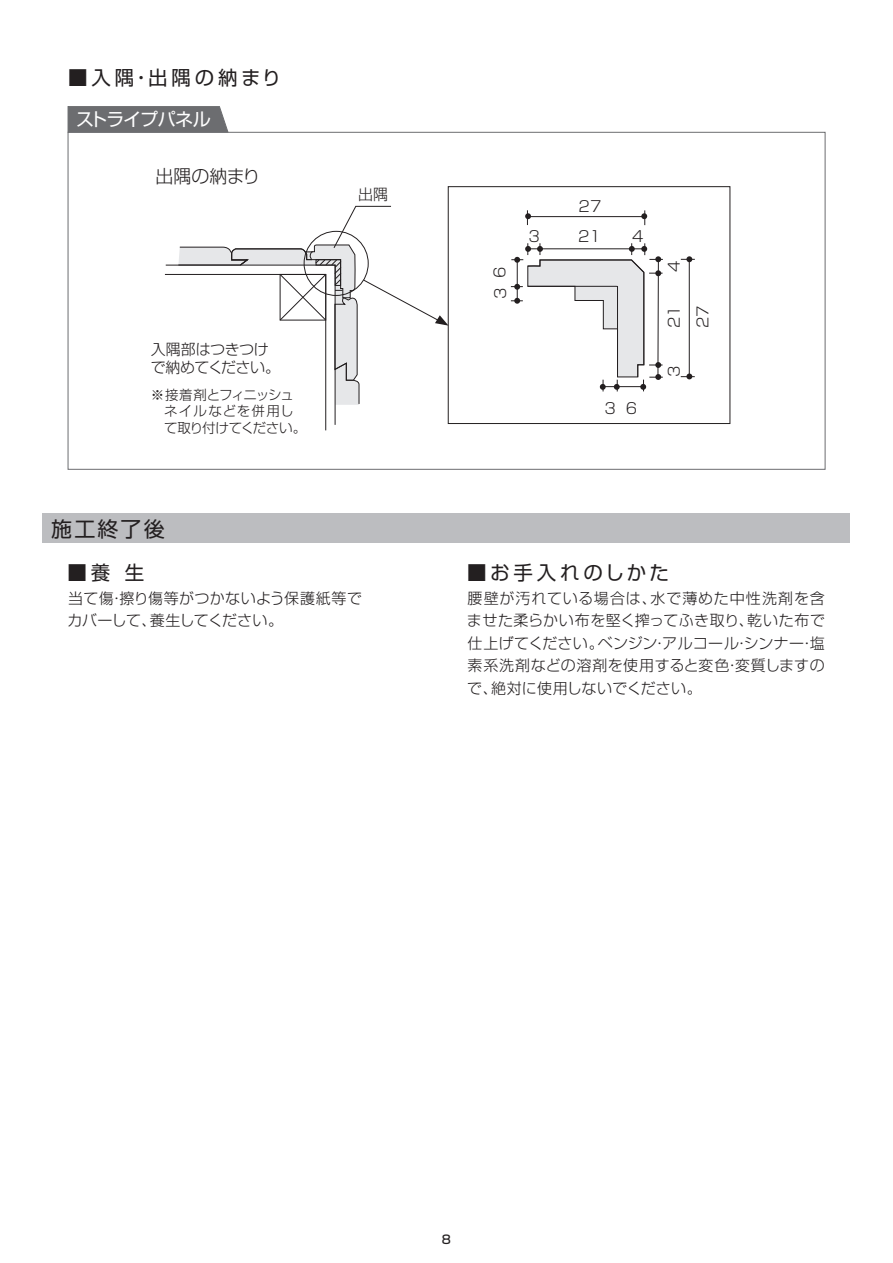
<style>
.page{position:relative;width:893px;height:1263px;background:#fff}
.page>*{position:absolute;margin:0;border:0;box-sizing:border-box;transform-origin:0 0}
.t1{font:21px "Shin Go Pr 5";letter-spacing:.1em;color:#231f20}
.t2{font:19.5px "Shin Go Pr 5";letter-spacing:.19em;color:#231f20}
.t3{font:18px "Shin Go Pr 5";letter-spacing:-.055em;color:#fff}
.t4{font:300 18px "Shin Go Pr 5";color:#231f20}
.t5{font:300 15px/22.5px "Shin Go Pr 5";letter-spacing:.005em;color:#231f20}
.t6{font:300 15px/18px "Shin Go Pr 5";letter-spacing:-.03em;color:#231f20}
.t7{font:300 13.5px/16.2px "Shin Go Pr 5";letter-spacing:-.02em;color:#231f20}
.t8{font:500 12px "Shin Go Pr 5";color:#231f20}
</style>
<div class="page">
<svg style="left:67px;top:106px;width:162px;height:27px;background:#717275"></svg>
<hr style="left:527px;top:216px;width:118px;height:1px;background:#231f20">
<hr style="left:689px;top:259px;width:1px;height:118px;background:#231f20">
<svg style="left:164px;top:206px;width:284px;height:225px"></svg>
<div style="left:448px;top:186px;width:282px;height:238px;border:1px solid #231f20"></div>
<svg style="left:525px;top:210px;width:6px;height:15px"></svg>
<svg style="left:641px;top:210px;width:6px;height:15px"></svg>
<svg style="left:511px;top:243px;width:152px;height:148px"></svg>
<svg style="left:681px;top:256px;width:14px;height:6px"></svg>
<svg style="left:681px;top:373px;width:14px;height:6px"></svg>
<div style="left:43px;top:513px;width:807px;height:30px;background:#bcbdc0"></div>
<h2 class="t2" style="left:68px;top:62px;width:215px">■入隅・出隅の納まり</h2>
<p class="t3" style="left:76px;top:105px;width:136px">ストライプパネル</p>
<p class="t4" style="left:155px;top:161px;width:107px">出隅の納まり</p>
<p class="t6" style="left:151px;top:339px;width:131px">入隅部はつきつけで納めてください。</p>
<p class="t7" style="left:164px;top:386px;width:143px;text-indent:-13px">※接着剤とフィニッシュネイルなどを併用して取り付けてください。</p>
<p class="t5" style="left:358px;top:182px;width:31px">出隅</p>
<p class="t5" style="left:487px;top:299px;width:34px;rotate:-90deg">3 6</p>
<p class="t5" style="left:579px;top:194px;width:24px">27</p>
<p class="t5" style="left:529px;top:223px;width:13px">3</p>
<p class="t5" style="left:578px;top:223px;width:24px">21</p>
<p class="t5" style="left:632px;top:223px;width:13px">4</p>
<p class="t5" style="left:605px;top:396px;width:34px">3 6</p>
<p class="t5" style="left:661px;top:272px;width:13px;rotate:-90deg">4</p>
<p class="t5" style="left:661px;top:328px;width:24px;rotate:-90deg">21</p>
<p class="t5" style="left:661px;top:377px;width:13px;rotate:-90deg">3</p>
<p class="t5" style="left:690px;top:328px;width:24px;rotate:-90deg">27</p>
<h1 class="t1" style="left:51px;top:512px;width:115px">施工終了後</h1>
<h2 class="t2" style="left:67px;top:557px;width:78px">■養 生</h2>
<h2 class="t2" style="left:467px;top:557px;width:204px">■お手入れのしかた</h2>
<p class="t5" style="left:67px;top:585px;width:296px">当て傷・擦り傷等がつかないよう保護紙等でカバーして、養生してください。</p>
<p class="t5" style="left:467px;top:585px;width:360px;text-align:justify">腰壁が汚れている場合は、水で薄めた中性洗剤を含ませた柔らかい布を堅く搾ってふき取り、乾いた布で仕上げてください。ベンジン・アルコール・シンナー・塩素系洗剤などの溶剤を使用すると変色・変質しますので、絶対に使用しないでください。</p>
<p class="t8" style="left:442px;top:1229px;width:11px">8</p>
</div>
